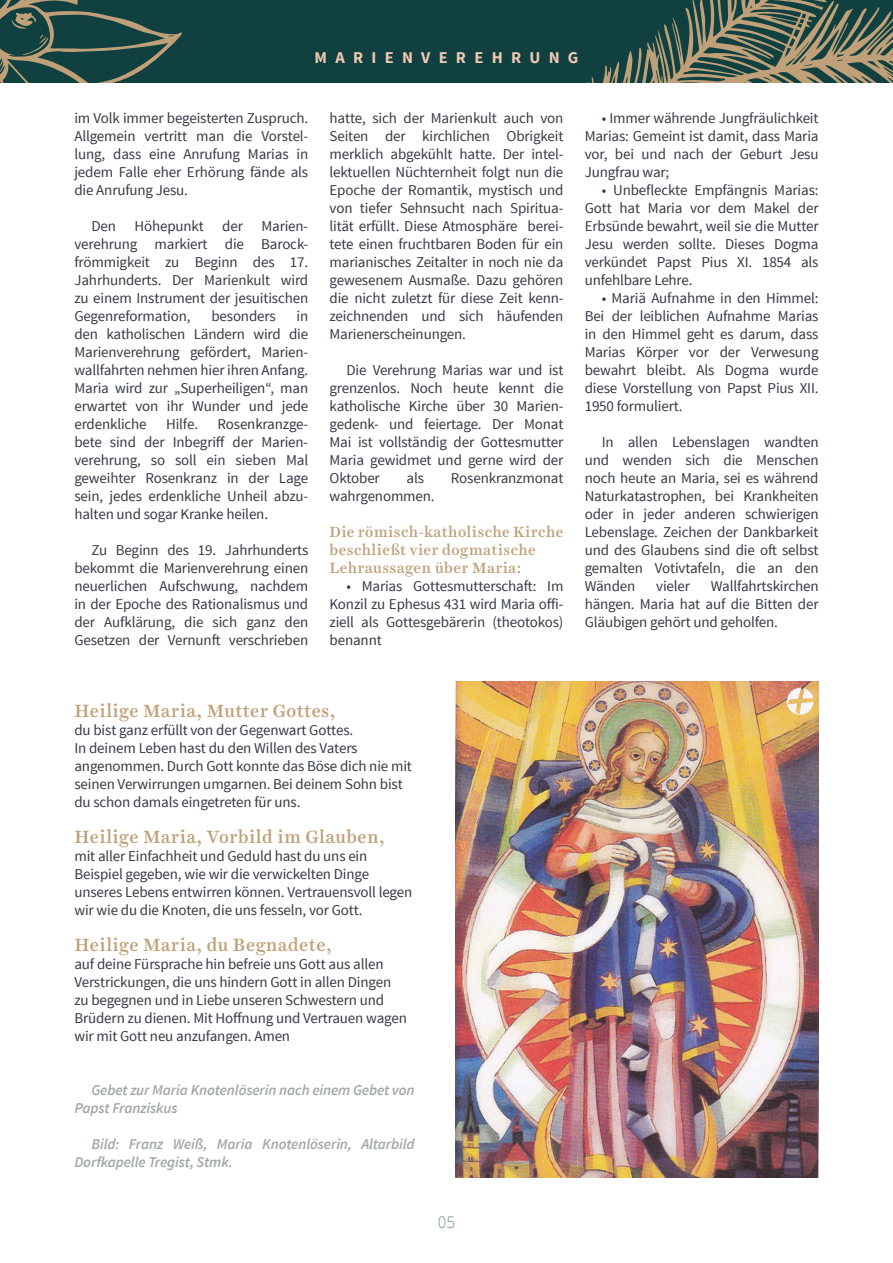
<style>
.page{position:relative;width:893px;height:1263px;background:#fff}
.page>*{position:absolute;margin:0;border:0;box-sizing:border-box;transform-origin:0 0}
.Überschrift_2{font:500 18px "Harriet Text";letter-spacing:.025em;color:#bfa079}
.t1{font:300 18px "Source Sans Pro";color:#7f9498}
.PAGE_TITLE_-_top{font:700 16.5px "Source Sans Pro";letter-spacing:.5em;color:#f0c9b1}
.Fließtext_1{font:15px/18px "Source Sans Pro";letter-spacing:-.01em;color:#343a44;text-align:justify}
.Überschrift_2-2{font:15px/18px "Source Sans Pro";letter-spacing:-.01em;color:#343a44}
.Fließtext_Autor_Zita{font:italic 600 15px/18px "Source Sans Pro";letter-spacing:-.01em;color:#a1a9a7}
.Überschrift_2-3{font:500 15px/18px "Harriet Text";letter-spacing:.025em;color:#bfa079}
</style>
<div class="page">
<div style="left:0;top:0;width:893px;height:83px;background:#104040"></div>
<svg style="left:588px;top:0;width:305px;height:83px"></svg>
<svg style="left:845px;top:57px;width:26px;height:1px"></svg>
<svg style="left:817px;top:5px;width:8px;height:3px"></svg>
<svg style="left:0;top:0;width:182px;height:83px"></svg>
<img style="left:455px;top:681px;width:364px;height:497px">
<p class="PAGE_TITLE_-_top" style="left:315px;top:47px;width:265px">MARIENVEREHRUNG</p>
<p class="Fließtext_1" style="left:74px;top:110px;width:235px">im Volk immer begeisterten Zuspruch.<br>Allgemein vertritt man die Vorstel&shy;lung, dass eine Anrufung Marias in jedem Falle eher Erhörung fände als die Anrufung Jesu.</p>
<p class="Fließtext_1" style="left:74px;top:218px;width:235px;text-indent:17px">Den Höhepunkt der Marien&shy;verehrung markiert die Barock&shy;frömmigkeit zu Beginn des 17.<br>Jahrhunderts. Der Marienkult wird zu einem Instrument der jesuitischen Gegenreformation,</p>
<p class="Fließtext_1" style="left:211px;top:308px;width:66px">besonders</p>
<p class="Fließtext_1" style="left:74px;top:308px;width:235px;text-indent:222px">in den katholischen Ländern wird die Marienverehrung gefördert, Marien&shy;wallfahrten nehmen hier ihren Anfang.<br>Maria wird zur „Superheiligen“, man erwartet von ihr Wunder und jede erdenkliche</p>
<p class="Fließtext_1" style="left:166px;top:416px;width:33px">Hilfe.</p>
<p class="Fließtext_1" style="left:74px;top:416px;width:235px;text-indent:143px">Rosenkranzge&shy;bete sind der Inbegriff der Marien&shy;verehrung, so soll ein sieben Mal geweihter Rosenkranz in der Lage sein, jedes erdenkliche Unheil abzu&shy;halten und sogar Kranke heilen.</p>
<p class="Fließtext_1" style="left:74px;top:542px;width:235px;text-indent:17px">Zu Beginn des 19. Jahrhunderts bekommt die Marienverehrung einen neuerlichen Aufschwung, nachdem in der Epoche des Rationalismus und der Aufklärung, die sich ganz den Gesetzen der Vernunft verschrieben</p>
<p class="Fließtext_1" style="left:330px;top:110px;width:235px">hatte, sich der Marienkult auch von Seiten der kirchlichen Obrigkeit merklich abgekühlt hatte. Der intel&shy;lektuellen Nüchternheit folgt nun die Epoche der Romantik, mystisch und von tiefer Sehnsucht nach Spiritua&shy;lität erfüllt. Diese Atmosphäre berei&shy;tete einen fruchtbaren Boden für ein marianisches Zeitalter in noch nie da gewesenem Ausmaße. Dazu gehören die nicht zuletzt für diese Zeit kenn&shy;zeichnenden und sich häufenden Marienerscheinungen.</p>
<p class="Fließtext_1" style="left:330px;top:362px;width:235px;text-indent:17px">Die Verehrung Marias war und ist grenzenlos. Noch heute kennt die katholische Kirche über 30 Marien&shy;gedenk- und feiertage. Der Monat Mai ist vollständig der Gottesmutter Maria gewidmet und gerne wird der Oktober</p>
<p class="Fließtext_1" style="left:407px;top:470px;width:19px">als</p>
<p class="Fließtext_1" style="left:451px;top:470px;width:114px">Rosenkranzmonat</p>
<p class="Fließtext_1" style="left:330px;top:488px;width:107px">wahrgenommen.</p>
<p class="Überschrift_2-3" style="left:330px;top:523px;width:235px">Die römisch-katholische Kirche beschließt vier dogmatische<br>Lehraussagen über Maria:</p>
<p class="Fließtext_1" style="left:330px;top:578px;width:235px;text-indent:17px">• Marias Gottesmutterschaft: Im Konzil zu Ephesus 431 wird Maria offi&shy;ziell als Gottesgebärerin (theotokos) benannt</p>
<p class="Fließtext_1" style="left:585px;top:110px;width:235px;text-indent:17px">• Immer währende Jungfräulichkeit Marias: Gemeint ist damit, dass Maria vor, bei und nach der Geburt Jesu Jungfrau war;</p>
<p class="Fließtext_1" style="left:585px;top:182px;width:235px;text-indent:17px">• Unbefleckte Empfängnis Marias:<br>Gott hat Maria vor dem Makel der Erbsünde bewahrt, weil sie die Mutter Jesu werden sollte. Dieses Dogma verkündet Papst Pius XI. 1854 als unfehlbare Lehre.</p>
<p class="Fließtext_1" style="left:585px;top:290px;width:235px;text-indent:17px">• Mariä Aufnahme in den Himmel:<br>Bei der leiblichen Aufnahme Marias in den Himmel geht es darum, dass Marias Körper vor der Verwesung bewahrt bleibt. Als Dogma wurde diese Vorstellung von Papst Pius XII.<br>1950 formuliert.</p>
<p class="Fließtext_1" style="left:585px;top:434px;width:235px;text-indent:17px">In allen Lebenslagen wandten und wenden sich die Menschen noch heute an Maria, sei es während Naturkatastrophen, bei Krankheiten oder in jeder anderen schwierigen Lebenslage. Zeichen der Dankbarkeit und des Glaubens sind die oft selbst gemalten Votivtafeln, die an den Wänden</p>
<p class="Fließtext_1" style="left:585px;top:578px;width:235px;text-indent:126px">Wallfahrtskirchen hängen. Maria hat auf die Bitten der Gläubigen gehört und geholfen.</p>
<p class="Fließtext_1" style="left:656px;top:578px;width:35px">vieler</p>
<p class="Überschrift_2" style="left:74px;top:698px;width:263px">Heilige Maria, Mutter Gottes,</p>
<p class="Fließtext_1" style="left:74px;top:722px;width:339px;text-align:left">du bist ganz erfüllt von der Gegenwart Gottes.<br>In deinem Leben hast du den Willen des Vaters angenommen. Durch Gott konnte das Böse dich nie mit seinen Verwirrungen umgarnen. Bei deinem Sohn bist du schon damals eingetreten für uns.</p>
<p class="Überschrift_2" style="left:74px;top:824px;width:312px">Heilige Maria, Vorbild im Glauben,</p>
<p class="Überschrift_2-2" style="left:74px;top:848px;width:339px">mit aller Einfachheit und Geduld hast du uns ein Beispiel gegeben, wie wir die verwickelten Dinge unseres Lebens entwirren können. Vertrauensvoll legen wir wie du die Knoten, die uns fesseln, vor Gott.</p>
<p class="Überschrift_2" style="left:74px;top:932px;width:259px">Heilige Maria, du Begnadete,</p>
<p class="Fließtext_1" style="left:74px;top:956px;width:334px;text-align:left">auf deine Fürsprache hin befreie uns Gott aus allen Verstrickungen, die uns hindern Gott in allen Dingen zu begegnen und in Liebe unseren Schwestern und Brüdern zu dienen. Mit Hoffnung und Vertrauen wagen wir mit Gott neu anzufangen. Amen</p>
<p class="Fließtext_Autor_Zita" style="left:74px;top:1081px;width:342px;text-indent:17px">Gebet zur Maria Knotenlöserin nach einem Gebet von<br>Papst Franziskus</p>
<p class="Fließtext_Autor_Zita" style="left:74px;top:1135px;width:342px;text-indent:17px">Bild: Franz Weiß, Maria Knotenlöserin, Altarbild<br>Dorfkapelle Tregist, Stmk.</p>
<p class="t1" style="left:438px;top:1211px;width:19px">05</p>
</div>
